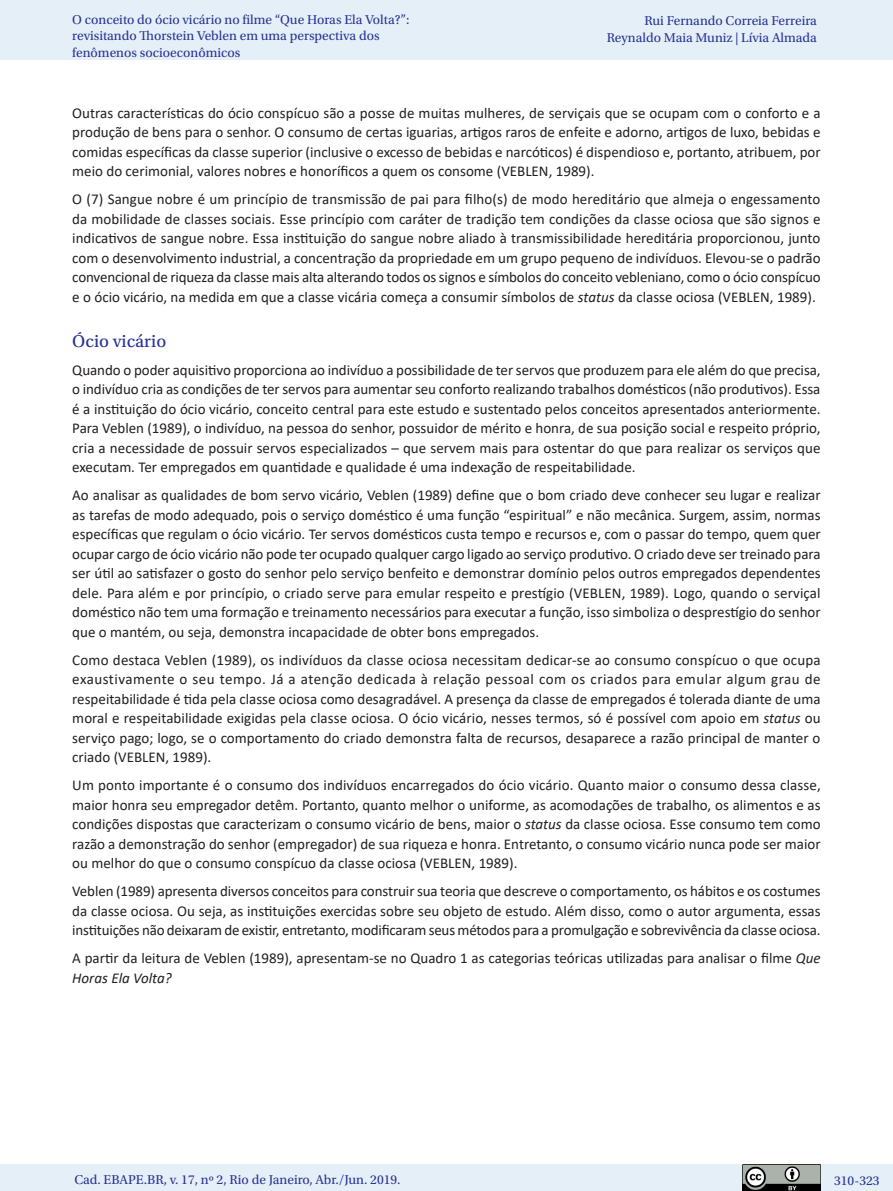
<style>
.page{position:relative;width:893px;height:1191px;background:#fff}
.page>*{position:absolute;margin:0;border:0;box-sizing:border-box;transform-origin:0 0}
._07_2_sub2{font:18px "Utopia Std Capt";color:#2b3393}
._06_0_texto{font:15px/19.5px "Calibri";color:#231f20;text-align:justify}
.t1{font:13.5px/16.5px "Utopia Std";color:#2b3393}
.s1{font-style:italic}
</style>
<div class="page">
<div style="left:0;top:0;width:893px;height:60px;background:#e4eff8"></div>
<div style="left:0;top:1164px;width:893px;height:27px;background:#e4eff8"></div>
<img style="left:743px;top:1164px;width:78px;height:27px">
<p class="t1" style="left:72px;top:11px;width:339px">O conceito do ócio vicário no filme “Que Horas Ela Volta?”: revisitando Thorstein Veblen em uma perspectiva dos fenômenos socioeconômicos</p>
<p class="t1" style="left:607px;top:13px;width:212px;text-align:right">Rui Fernando Correia Ferreira<br>Reynaldo Maia Muniz | Lívia Almada</p>
<p class="_06_0_texto" style="left:72px;top:102px;width:750px">Outras características do ócio conspícuo são a posse de muitas mulheres, de serviçais que se ocupam com o conforto e a produção de bens para o senhor. O consumo de certas iguarias, artigos raros de enfeite e adorno, artigos de luxo, bebidas e comidas específicas da classe superior (inclusive o excesso de bebidas e narcóticos) é dispendioso e, portanto, atribuem, por meio do cerimonial, valores nobres e honoríficos a quem os consome (VEBLEN, 1989).</p>
<p class="_06_0_texto" style="left:72px;top:189px;width:750px">O (7) Sangue nobre é um princípio de transmissão de pai para filho(s) de modo hereditário que almeja o engessamento da mobilidade de classes sociais. Esse princípio com caráter de tradição tem condições da classe ociosa que são signos e indicativos de sangue nobre. Essa instituição do sangue nobre aliado à transmissibilidade hereditária proporcionou, junto com o desenvolvimento industrial, a concentração da propriedade em um grupo pequeno de indivíduos. Elevou-se o padrão convencional de riqueza da classe mais alta alterando todos os signos e símbolos do conceito vebleniano, como o ócio conspícuo e o ócio vicário, na medida em que a classe vicária começa a consumir símbolos de <span class="s1">status</span> da classe ociosa (VEBLEN, 1989).</p>
<p class="_07_2_sub2" style="left:72px;top:331px;width:96px">Ócio vicário</p>
<p class="_06_0_texto" style="left:72px;top:359px;width:750px">Quando o poder aquisitivo proporciona ao indivíduo a possibilidade de ter servos que produzem para ele além do que precisa, o indivíduo cria as condições de ter servos para aumentar seu conforto realizando trabalhos domésticos (não produtivos). Essa é a instituição do ócio vicário, conceito central para este estudo e sustentado pelos conceitos apresentados anteriormente.<br>Para Veblen (1989), o indivíduo, na pessoa do senhor, possuidor de mérito e honra, de sua posição social e respeito próprio, cria a necessidade de possuir servos especializados – que servem mais para ostentar do que para realizar os serviços que executam. Ter empregados em quantidade e qualidade é uma indexação de respeitabilidade.</p>
<p class="_06_0_texto" style="left:72px;top:485px;width:750px">Ao analisar as qualidades de bom servo vicário, Veblen (1989) define que o bom criado deve conhecer seu lugar e realizar as tarefas de modo adequado, pois o serviço doméstico é uma função “espiritual” e não mecânica. Surgem, assim, normas específicas que regulam o ócio vicário. Ter servos domésticos custa tempo e recursos e, com o passar do tempo, quem quer ocupar cargo de ócio vicário não pode ter ocupado qualquer cargo ligado ao serviço produtivo. O criado deve ser treinado para ser útil ao satisfazer o gosto do senhor pelo serviço benfeito e demonstrar domínio pelos outros empregados dependentes dele. Para além e por princípio, o criado serve para emular respeito e prestígio (VEBLEN, 1989). Logo, quando o serviçal doméstico não tem uma formação e treinamento necessários para executar a função, isso simboliza o desprestígio do senhor que o mantém, ou seja, demonstra incapacidade de obter bons empregados.</p>
<p class="_06_0_texto" style="left:72px;top:649px;width:750px">Como destaca Veblen (1989), os indivíduos da classe ociosa necessitam dedicar-se ao consumo conspícuo o que ocupa exaustivamente o seu tempo. Já a atenção dedicada à relação pessoal com os criados para emular algum grau de respeitabilidade é tida pela classe ociosa como desagradável. A presença da classe de empregados é tolerada diante de uma moral e respeitabilidade exigidas pela classe ociosa. O ócio vicário, nesses termos, só é possível com apoio em <span class="s1">status</span> ou serviço pago; logo, se o comportamento do criado demonstra falta de recursos, desaparece a razão principal de manter o criado (VEBLEN, 1989).</p>
<p class="_06_0_texto" style="left:72px;top:775px;width:750px">Um ponto importante é o consumo dos indivíduos encarregados do ócio vicário. Quanto maior o consumo dessa classe, maior honra seu empregador detêm. Portanto, quanto melhor o uniforme, as acomodações de trabalho, os alimentos e as condições dispostas que caracterizam o consumo vicário de bens, maior o <span class="s1">status</span> da classe ociosa. Esse consumo tem como razão a demonstração do senhor (empregador) de sua riqueza e honra. Entretanto, o consumo vicário nunca pode ser maior ou melhor do que o consumo conspícuo da classe ociosa (VEBLEN, 1989).</p>
<p class="_06_0_texto" style="left:72px;top:881px;width:750px">Veblen (1989) apresenta diversos conceitos para construir sua teoria que descreve o comportamento, os hábitos e os costumes da classe ociosa. Ou seja, as instituições exercidas sobre seu objeto de estudo. Além disso, como o autor argumenta, essas instituições não deixaram de existir, entretanto, modificaram seus métodos para a promulgação e sobrevivência da classe ociosa.</p>
<p class="_06_0_texto" style="left:72px;top:948px;width:750px">A partir da leitura de Veblen (1989), apresentam-se no Quadro 1 as categorias teóricas utilizadas para analisar o filme <span class="s1">Que<br>Horas Ela Volta?</span></p>
<p class="t1" style="left:74px;top:1171px;width:328px">Cad. EBAPE.BR, v. 17, nº 2, Rio de Janeiro, Abr./Jun. 2019.</p>
<p class="t1" style="left:834px;top:1172px;width:47px">310-323</p>
</div>
